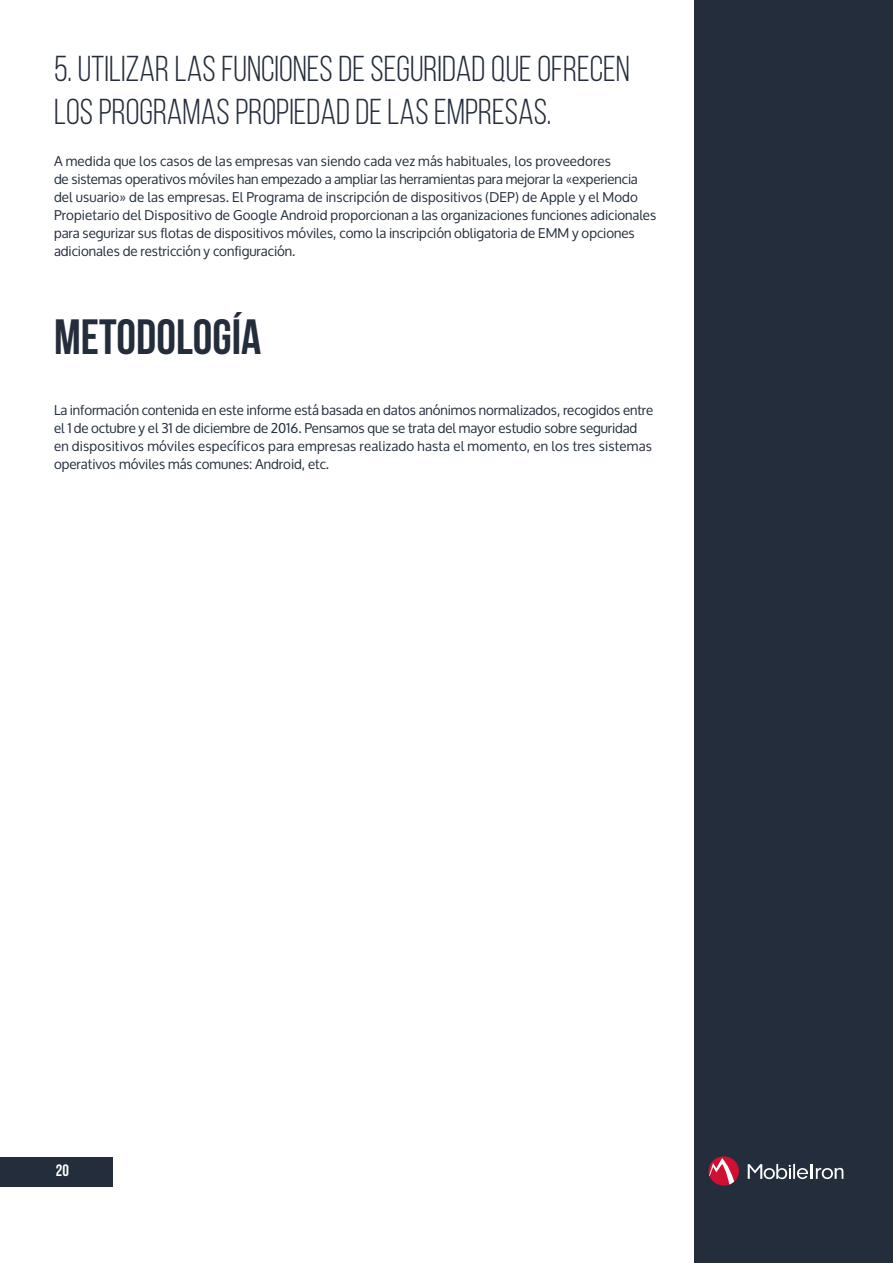
<style>
.page{position:relative;width:893px;height:1263px;background:#fff}
.page>*{position:absolute;margin:0;border:0;box-sizing:border-box;transform-origin:0 0}
.t1{font:700 49.5px "Bebas Neue";color:#242d3c}
.t2{font:36px/43.2px "Bebas Neue";color:#242d3c}
.t3{font:700 16.5px "Bebas Neue";color:#fff}
.Text_Copy{font:13.5px/18px "Oxygen";color:#242d3c}
</style>
<div class="page">
<div style="left:694px;top:0;width:199px;height:1263px;background:#242d3c"></div>
<svg style="left:748px;top:1163px;width:95px;height:16px"></svg>
<svg style="left:708px;top:1156px;width:31px;height:29px"></svg>
<div style="left:0;top:1157px;width:112px;height:29px;background:#242d3c"></div>
<p class="t2" style="left:54px;top:47px;width:577px">5. UTILIZAR LAS FUNCIONES DE SEGURIDAD QUE OFRECEN<br>LOS PROGRAMAS PROPIEDAD DE LAS EMPRESAS.</p>
<p class="Text_Copy" style="left:54px;top:153px;width:604px">A medida que los casos de las empresas van siendo cada vez más habituales, los proveedores<br>de sistemas operativos móviles han empezado a ampliar las herramientas para mejorar la «experiencia del usuario» de las empresas. El Programa de inscripción de dispositivos (DEP) de Apple y el Modo Propietario del Dispositivo de Google Android proporcionan a las organizaciones funciones adicionales para segurizar sus flotas de dispositivos móviles, como la inscripción obligatoria de EMM y opciones adicionales de restricción y configuración.</p>
<p class="t1" style="left:54px;top:309px;width:209px">METODOLOGÍA</p>
<p class="Text_Copy" style="left:54px;top:402px;width:601px">La información contenida en este informe está basada en datos anónimos normalizados, recogidos entre el 1 de octubre y el 31 de diciembre de 2016. Pensamos que se trata del mayor estudio sobre seguridad en dispositivos móviles específicos para empresas realizado hasta el momento, en los tres sistemas operativos móviles más comunes: Android, etc.</p>
<p class="t3" style="left:56px;top:1161px;width:15px">20</p>
</div>
